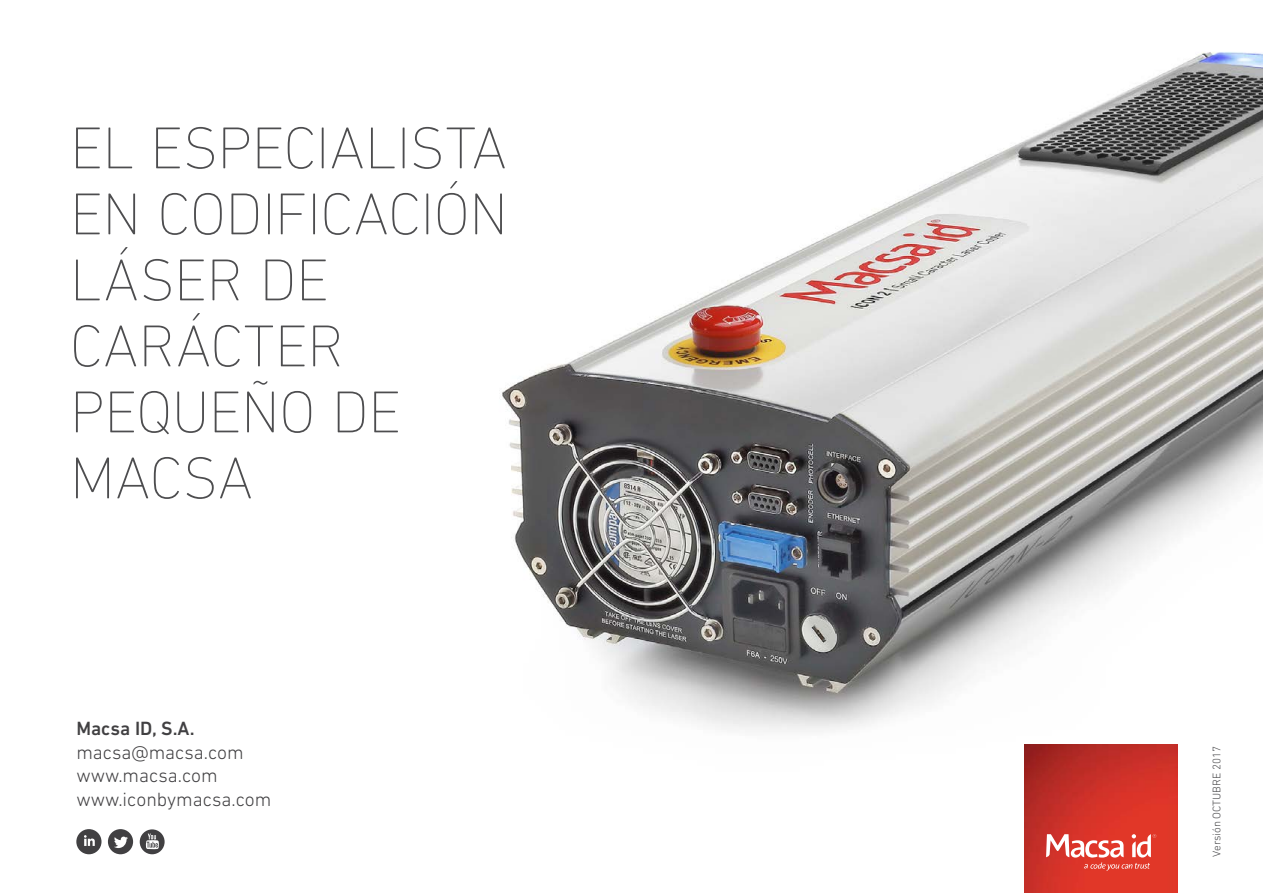
<style>
.page{position:relative;width:1263px;height:893px;background:#fff}
.page>*{position:absolute;margin:0;border:0;box-sizing:border-box;transform-origin:0 0}
.t1{font:200 60px/66px "DIN Next LT Pro";letter-spacing:-.01em;color:#4d4d4f}
.t2{font:300 19.5px/23.4px "DIN Next LT Pro";color:#414042}
.t3{font:500 19.5px "DIN Next LT Pro";color:#414042}
.t4{font:300 11.25px "DIN Next LT Pro";color:#4d4d4f}
</style>
<div class="page">
<img style="left:502px;top:52px;width:761px;height:680px">
<img style="left:1024px;top:744px;width:154px;height:149px">
<svg style="left:1046px;top:834px;width:110px;height:37px"></svg>
<svg style="left:76px;top:829px;width:26px;height:25px"></svg>
<svg style="left:140px;top:829px;width:25px;height:25px"></svg>
<svg style="left:108px;top:829px;width:25px;height:25px"></svg>
<p class="t1" style="left:70px;top:114px;width:440px">EL ESPECIALISTA<br>EN CODIFICACIÓN<br>LÁSER DE<br>CARÁCTER<br>PEQUEÑO DE<br>MACSA</p>
<p class="t3" style="left:76px;top:717px;width:120px">Macsa ID, S.A.</p>
<p class="t2" style="left:76px;top:740px;width:197px">macsa@macsa.com www.macsa.com www.iconbymacsa.com</p>
<p class="t4" style="left:1210px;top:857px;width:112px;rotate:-90deg">Versión OCTUBRE 2017</p>
</div>
